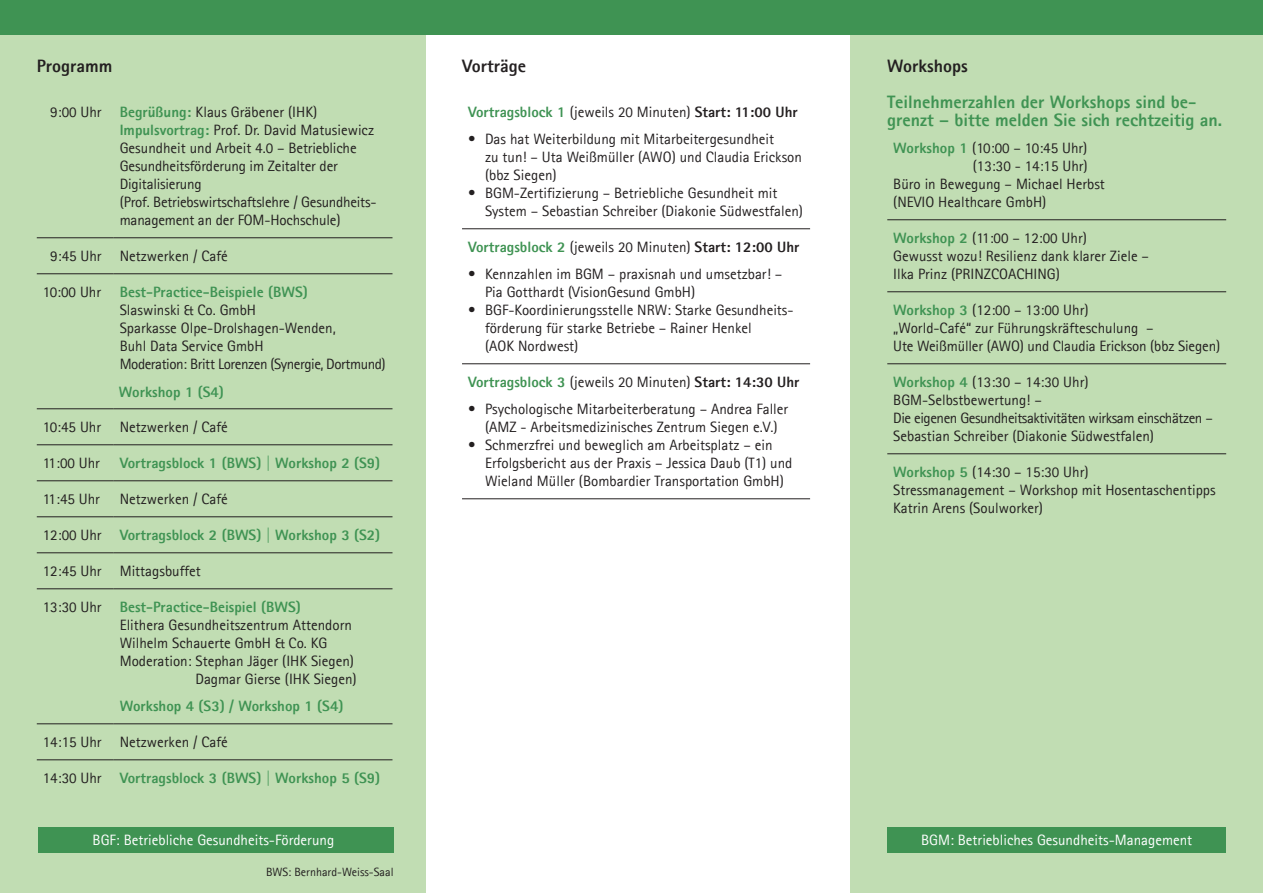
<style>
.page{position:relative;width:1263px;height:893px;background:#fff}
.page>*{position:absolute;margin:0;border:0;box-sizing:border-box;transform-origin:0 0}
.Fließtext{font:700 18px/18px "Agfa Rotis Sans Serif";color:#3f9353}
.Fließtext-2{font:700 18px "Agfa Rotis Sans Serif";color:#231f20}
.Fließtext-3{font:700 18px "Agfa Rotis Sans Serif";color:#242021}
.Fließtext-4{font:15px/18px "Agfa Rotis Sans Serif";color:#231f20}
.Fließtext-5{font:15px/18px "Agfa Rotis Sans Serif";color:#242021}
.Fließtext-6{font:700 15px/27px "Agfa Rotis Sans Serif";color:#3f9353}
.Fließtext-7{font:15px "Agfa Rotis Sans Serif";color:#fff}
.Fließtext-8{font:15px/27.6px "Agfa Rotis Sans Serif";letter-spacing:-.03em;color:#242021}
.Fließtext-9{font:700 15px "Agfa Rotis Sans Serif";color:#3f9354}
.Fließtext-10{font:12px "Agfa Rotis Sans Serif";color:#231f20}
.s1{font-weight:700;color:#3f9353}
.s2{font-weight:700;color:#3f9354}
.s3{font-weight:400;color:#231f20}
.s4{font-weight:700}
</style>
<div class="page">
<div style="left:850px;top:0;width:413px;height:893px;background:#c1ddb3"></div>
<div style="left:0;top:0;width:425px;height:893px;background:#c1ddb3"></div>
<div style="left:0;top:0;width:1263px;height:35px;background:#3f9353"></div>
<hr style="left:37px;top:237px;width:77px;height:1px;background:#231f20">
<hr style="left:114px;top:237px;width:278px;height:1px;background:#231f20">
<hr style="left:37px;top:273px;width:77px;height:1px;background:#231f20">
<hr style="left:114px;top:273px;width:278px;height:1px;background:#231f20">
<hr style="left:37px;top:408px;width:77px;height:1px;background:#231f20">
<hr style="left:114px;top:408px;width:278px;height:1px;background:#231f20">
<hr style="left:37px;top:444px;width:77px;height:1px;background:#231f20">
<hr style="left:114px;top:444px;width:278px;height:1px;background:#231f20">
<hr style="left:37px;top:480px;width:77px;height:1px;background:#231f20">
<hr style="left:114px;top:480px;width:278px;height:1px;background:#231f20">
<hr style="left:37px;top:516px;width:77px;height:1px;background:#231f20">
<hr style="left:114px;top:516px;width:278px;height:1px;background:#231f20">
<hr style="left:37px;top:552px;width:77px;height:1px;background:#231f20">
<hr style="left:114px;top:552px;width:278px;height:1px;background:#231f20">
<hr style="left:37px;top:588px;width:77px;height:1px;background:#231f20">
<hr style="left:114px;top:588px;width:278px;height:1px;background:#231f20">
<hr style="left:37px;top:723px;width:77px;height:1px;background:#231f20">
<hr style="left:114px;top:723px;width:278px;height:1px;background:#231f20">
<hr style="left:37px;top:759px;width:77px;height:1px;background:#231f20">
<hr style="left:114px;top:759px;width:278px;height:1px;background:#231f20">
<hr style="left:887px;top:219px;width:339px;height:1px;background:#231f20">
<hr style="left:887px;top:291px;width:339px;height:1px;background:#231f20">
<hr style="left:887px;top:363px;width:339px;height:1px;background:#231f20">
<hr style="left:887px;top:453px;width:339px;height:1px;background:#231f20">
<hr style="left:462px;top:228px;width:348px;height:1px;background:#231f20">
<hr style="left:462px;top:363px;width:348px;height:1px;background:#231f20">
<hr style="left:462px;top:498px;width:348px;height:1px;background:#231f20">
<div style="left:887px;top:827px;width:339px;height:25px;background:#3f9353"></div>
<div style="left:38px;top:827px;width:356px;height:25px;background:#3f9353"></div>
<p class="Fließtext-2" style="left:37px;top:54px;width:77px">Programm</p>
<p class="Fließtext-4" style="left:50px;top:103px;width:53px">9:00 Uhr</p>
<p class="Fließtext-4" style="left:120px;top:103px;width:199px"><span class="s1">Begrüßung:</span> Klaus Gräbener (IHK)</p>
<p class="Fließtext-4" style="left:120px;top:121px;width:258px"><span class="s1">Impulsvortrag:</span> Prof. Dr. David Matusiewicz Gesundheit und Arbeit 4.0 – Betriebliche Gesundheitsförderung im Zeitalter der Digitalisierung<br>(Prof. Betriebswirtschaftslehre / Gesundheits&shy;management an der FOM-Hochschule)</p>
<p class="Fließtext-4" style="left:50px;top:247px;width:53px">9:45 Uhr</p>
<p class="Fließtext-4" style="left:120px;top:247px;width:110px">Netzwerken / Café</p>
<p class="Fließtext-4" style="left:43px;top:283px;width:60px">10:00 Uhr</p>
<p class="Fließtext-9" style="left:120px;top:282px;width:190px">Best-Practice-Beispiele (BWS)</p>
<p class="Fließtext-5" style="left:120px;top:301px;width:218px">Slaswinski &amp; Co. GmbH<br>Sparkasse Olpe-Drolshagen-Wenden,</p>
<p class="Fließtext-5" style="left:120px;top:337px;width:145px">Buhl Data Service GmbH</p>
<p class="Fließtext-8" style="left:119px;top:350px;width:268px">Moderation: Britt Lorenzen (Synergie, Dortmund)<br><span class="s2">Workshop 1 (S4)</span></p>
<p class="Fließtext-4" style="left:43px;top:418px;width:60px">10:45 Uhr</p>
<p class="Fließtext-4" style="left:120px;top:418px;width:110px">Netzwerken / Café</p>
<p class="Fließtext-4" style="left:43px;top:454px;width:59px">11:00 Uhr</p>
<p class="Fließtext-6" style="left:120px;top:449px;width:262px">Vortragsblock 1 (BWS) | Workshop 2 (S9)</p>
<p class="Fließtext-4" style="left:43px;top:490px;width:59px">11:45 Uhr</p>
<p class="Fließtext-4" style="left:120px;top:490px;width:110px">Netzwerken / Café</p>
<p class="Fließtext-4" style="left:43px;top:526px;width:60px">12:00 Uhr</p>
<p class="Fließtext-6" style="left:120px;top:521px;width:262px">Vortragsblock 2 (BWS) | Workshop 3 (S2)</p>
<p class="Fließtext-4" style="left:43px;top:562px;width:60px">12:45 Uhr</p>
<p class="Fließtext-4" style="left:120px;top:562px;width:83px">Mittagsbuffet</p>
<p class="Fließtext-4" style="left:43px;top:598px;width:60px">13:30 Uhr</p>
<p class="Fließtext-6" style="left:120px;top:593px;width:183px">Best-Practice-Beispiel (BWS)</p>
<p class="Fließtext-4" style="left:120px;top:616px;width:236px">Elithera Gesundheitszentrum Attendorn<br>Wilhelm Schauerte GmbH &amp; Co. KG<br>Moderation: Stephan Jäger (IHK Siegen)</p>
<p class="Fließtext-6" style="left:120px;top:665px;width:238px;text-indent:76px"><span class="s3">Dagmar Gierse (IHK Siegen)<br></span>Workshop 4 (S3) / Workshop 1 (S4)</p>
<p class="Fließtext-4" style="left:43px;top:733px;width:60px">14:15 Uhr</p>
<p class="Fließtext-4" style="left:120px;top:733px;width:110px">Netzwerken / Café</p>
<p class="Fließtext-4" style="left:43px;top:769px;width:60px">14:30 Uhr</p>
<p class="Fließtext-6" style="left:120px;top:764px;width:262px">Vortragsblock 3 (BWS) | Workshop 5 (S9)</p>
<p class="Fließtext-3" style="left:462px;top:54px;width:65px">Vorträge</p>
<p class="Fließtext-5" style="left:468px;top:103px;width:331px"><span class="s2">Vortragsblock 1</span> (jeweils 20 Minuten) <span class="s4">Start: 11:00 Uhr</span></p>
<p class="Fließtext-5" style="left:485px;top:130px;width:318px;text-indent:-17px">• Das hat Weiterbildung mit Mitarbeitergesundheit<br>zu tun! – Uta Weißmüller (AWO) und Claudia Erickson (bbz Siegen)</p>
<p class="Fließtext-5" style="left:485px;top:184px;width:319px;text-indent:-17px">• BGM-Zertifizierung – Betriebliche Gesundheit mit<br>System – Sebastian Schreiber (Diakonie Südwestfalen)</p>
<p class="Fließtext-4" style="left:468px;top:238px;width:333px"><span class="s1">Vortragsblock 2</span> (jeweils 20 Minuten) <span class="s4">Start: 12:00 Uhr</span></p>
<p class="Fließtext-4" style="left:485px;top:265px;width:299px;text-indent:-17px">• Kennzahlen im BGM – praxisnah und umsetzbar! –<br>Pia Gotthardt (VisionGesund GmbH)</p>
<p class="Fließtext-4" style="left:485px;top:301px;width:310px;text-indent:-17px">• BGF-Koordinierungsstelle NRW: Starke Gesundheits&shy;förderung für starke Betriebe – Rainer Henkel<br>(AOK Nordwest)</p>
<p class="Fließtext-4" style="left:468px;top:373px;width:333px"><span class="s1">Vortragsblock 3</span> (jeweils 20 Minuten) <span class="s4">Start: 14:30 Uhr</span></p>
<p class="Fließtext-4" style="left:468px;top:400px;width:322px;text-align:center">• Psychologische Mitarbeiterberatung – Andrea Faller (AMZ - Arbeitsmedizinisches Zentrum Siegen e.V.)</p>
<p class="Fließtext-4" style="left:485px;top:436px;width:309px;text-indent:-17px">• Schmerzfrei und beweglich am Arbeitsplatz – ein<br>Erfolgsbericht aus der Praxis – Jessica Daub (T1) und<br>Wieland Müller (Bombardier Transportation GmbH)</p>
<p class="Fließtext-2" style="left:887px;top:54px;width:82px">Workshops</p>
<p class="Fließtext" style="left:887px;top:93px;width:336px">Teilnehmerzahlen der Workshops sind be&shy;grenzt – bitte melden Sie sich rechtzeitig an.</p>
<p class="Fließtext-4" style="left:893px;top:139px;width:196px;text-align:right"><span class="s1">Workshop 1</span> (10:00 – 10:45 Uhr) (13:30 - 14:15 Uhr)</p>
<p class="Fließtext-4" style="left:893px;top:175px;width:213px">Büro in Bewegung – Michael Herbst (NEVIO Healthcare GmbH)</p>
<p class="Fließtext-4" style="left:893px;top:229px;width:195px"><span class="s1">Workshop 2</span> (11:00 – 12:00 Uhr)</p>
<p class="Fließtext-4" style="left:893px;top:247px;width:257px">Gewusst wozu! Resilienz dank klarer Ziele –<br>Ilka Prinz (PRINZCOACHING)</p>
<p class="Fließtext-4" style="left:893px;top:301px;width:197px"><span class="s1">Workshop 3</span> (12:00 – 13:00 Uhr)</p>
<p class="Fließtext-4" style="left:893px;top:319px;width:328px">„World-Café“ zur Führungskräfteschulung –<br>Ute Weißmüller (AWO) und Claudia Erickson (bbz Siegen)</p>
<p class="Fließtext-4" style="left:893px;top:373px;width:197px"><span class="s1">Workshop 4</span> (13:30 – 14:30 Uhr)</p>
<p class="Fließtext-4" style="left:893px;top:391px;width:321px">BGM-Selbstbewertung! –<br>Die eigenen Gesundheitsaktivitäten wirksam einschätzen –<br>Sebastian Schreiber (Diakonie Südwestfalen)</p>
<p class="Fließtext-4" style="left:893px;top:463px;width:197px"><span class="s1">Workshop 5</span> (14:30 – 15:30 Uhr)</p>
<p class="Fließtext-4" style="left:893px;top:481px;width:324px">Stressmanagement – Workshop mit Hosentaschentipps<br>Katrin Arens (Soulworker)</p>
<p class="Fließtext-7" style="left:93px;top:831px;width:243px">BGF: Betriebliche Gesundheits-Förderung</p>
<p class="Fließtext-7" style="left:921px;top:831px;width:273px">BGM: Betriebliches Gesundheits-Management</p>
<p class="Fließtext-10" style="left:266px;top:864px;width:129px">BWS: Bernhard-Weiss-Saal</p>
</div>
